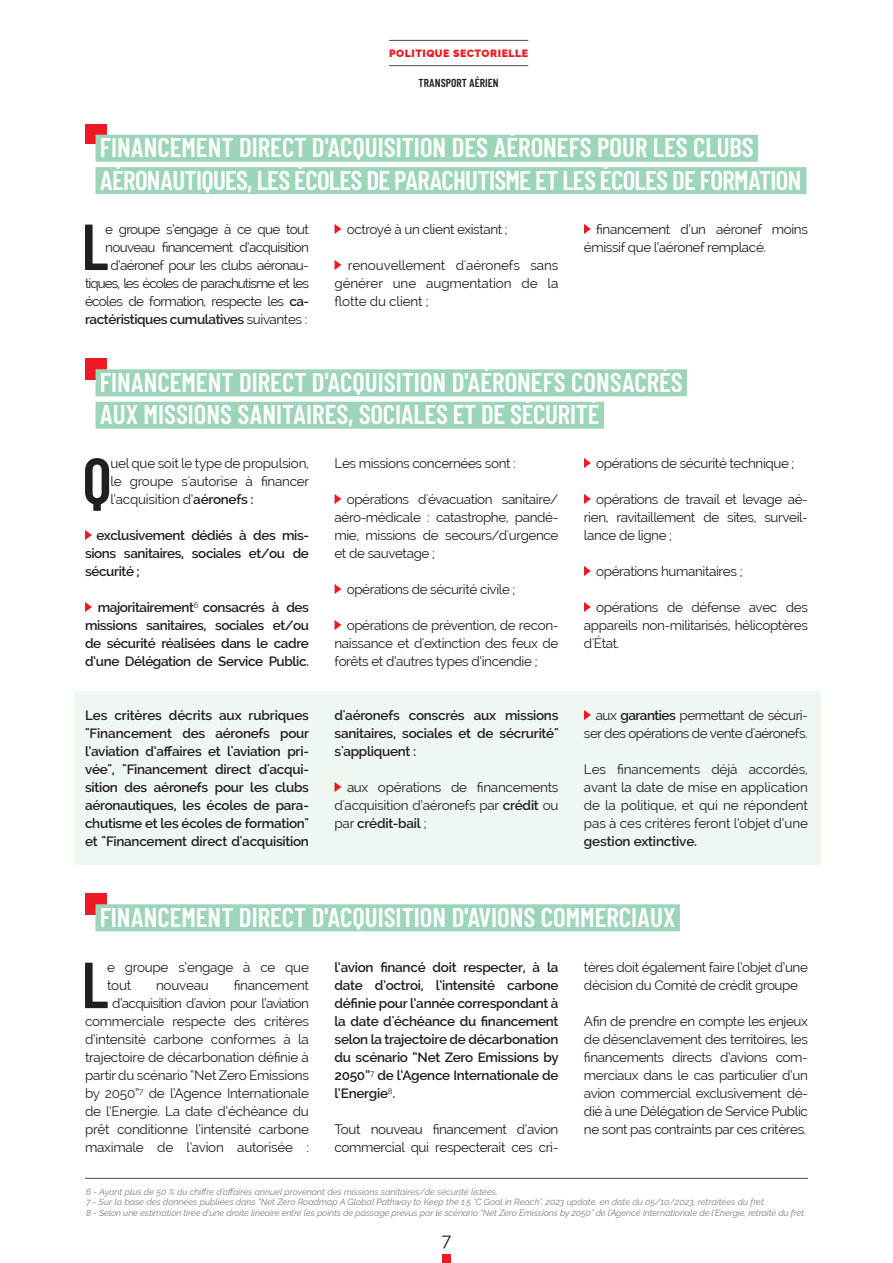
<style>
.page{position:relative;width:893px;height:1263px;background:#fff}
.page>*{position:absolute;margin:0;border:0;box-sizing:border-box;transform-origin:0 0}
.t1{font:600 64.95px "Barlow Condensed";color:#241f1f}
.t2{font:600 27px/32.4px "Barlow Condensed";color:#fff}
.t3{font:600 27px/32.4px "Barlow Condensed";letter-spacing:-.025em;color:#fff}
.t4{font:18px "Raleway";color:#241f1f}
.t5{font:13.5px/18px "Raleway";letter-spacing:-.03em;color:#241f1f;text-align:justify}
.t6{font:600 13.5px/18px "Raleway";letter-spacing:-.02em;color:#241f1f;text-align:justify}
.t7{font:13.5px/18px "Raleway";letter-spacing:-.05em;color:#241f1f;text-align:right}
.t8{font:600 11.55px "Barlow Condensed";color:#241f1f}
.t9{font:100 10.5px "Raleway";letter-spacing:.05em;color:#ef1923}
.t10{font:italic 100 9px/10.8px "Raleway";letter-spacing:-.01em;color:#7d7c7e}
.s1{font-weight:600}
</style>
<div class="page">
<hr style="left:389px;top:40px;width:139px;height:1px;background:#4e4b4c">
<hr style="left:389px;top:65px;width:139px;height:1px;background:#4e4b4c">
<div style="left:442px;top:1254px;width:9px;height:9px;background:#ef1923"></div>
<svg style="left:85px;top:530px;width:7px;height:10px"></svg>
<svg style="left:85px;top:602px;width:7px;height:10px"></svg>
<svg style="left:334px;top:494px;width:7px;height:10px"></svg>
<svg style="left:334px;top:584px;width:7px;height:10px"></svg>
<svg style="left:334px;top:620px;width:7px;height:10px"></svg>
<svg style="left:584px;top:458px;width:7px;height:10px"></svg>
<svg style="left:584px;top:494px;width:7px;height:10px"></svg>
<svg style="left:584px;top:566px;width:7px;height:10px"></svg>
<svg style="left:584px;top:602px;width:7px;height:10px"></svg>
<div style="left:85px;top:359px;width:21px;height:21px;background:#ef1923"></div>
<div style="left:96px;top:369px;width:591px;height:27px;background:#9dd5ba"></div>
<div style="left:96px;top:402px;width:508px;height:27px;background:#9dd5ba"></div>
<div style="left:74px;top:691px;width:747px;height:173px;background:#eff7f1"></div>
<div style="left:85px;top:894px;width:21px;height:21px;background:#ef1923"></div>
<div style="left:95px;top:904px;width:585px;height:27px;background:#9dd5ba"></div>
<svg style="left:334px;top:224px;width:7px;height:10px"></svg>
<svg style="left:334px;top:260px;width:7px;height:10px"></svg>
<svg style="left:584px;top:224px;width:7px;height:10px"></svg>
<div style="left:85px;top:125px;width:21px;height:19px;background:#ef1923"></div>
<div style="left:96px;top:135px;width:662px;height:27px;background:#9dd5ba"></div>
<div style="left:96px;top:167px;width:710px;height:27px;background:#9dd5ba"></div>
<svg style="left:334px;top:782px;width:7px;height:10px"></svg>
<svg style="left:584px;top:710px;width:7px;height:10px"></svg>
<hr style="left:85px;top:1178px;width:723px;height:1px;background:#4e4b4c">
<p class="t9" style="left:389px;top:45px;width:141px">POLITIQUE SECTORIELLE</p>
<p class="t8" style="left:419px;top:75px;width:82px">TRANSPORT AÉRIEN</p>
<h2 class="t3" style="left:100px;top:131px;width:703px">FINANCEMENT DIRECT D'ACQUISITION DES AÉRONEFS POUR LES CLUBS<br>AÉRONAUTIQUES, LES ÉCOLES DE PARACHUTISME ET LES ÉCOLES DE FORMATION</h2>
<p class="t7" style="left:85px;top:220px;width:225px">e groupe s’engage à ce que tout nouveau financement d’acquisition d’aéronef pour les clubs aéronau&shy;tiques, les écoles de parachutisme et les écoles de formation, respecte les <span class="s1">ca&shy;ractéristiques cumulatives</span> suivantes :</p>
<p class="t5" style="left:347px;top:220px;width:163px">●octroyé à un client existant ;</p>
<h1 class="t1" style="left:82px;top:206px;width:28px">L</h1>
<p class="t5" style="left:334px;top:256px;width:225px;text-indent:13px">●renouvellement d'aéronefs sans générer une augmentation de la flotte du client ;</p>
<p class="t5" style="left:584px;top:220px;width:225px;text-indent:12px">●financement d’un aéronef moins émissif que l’aéronef remplacé.</p>
<h2 class="t2" style="left:100px;top:365px;width:584px">FINANCEMENT DIRECT D'ACQUISITION D'AÉRONEFS CONSACRÉS<br>AUX MISSIONS SANITAIRES, SOCIALES ET DE SÉCURITÉ</h2>
<h1 class="t1" style="left:82px;top:440px;width:31px">Q</h1>
<p class="t5" style="left:111px;top:454px;width:200px">uel que soit le type de propulsion, le groupe s'autorise à financer l’acquisition d’<span class="s1">aéronefs :</span></p>
<p class="t6" style="left:85px;top:526px;width:225px;text-indent:11px">exclusivement dédiés à des mis&shy;sions sanitaires, sociales et/ou de sécurité ;</p>
<p class="t6" style="left:85px;top:598px;width:225px;text-indent:13px">majoritairement<sup>6</sup> consacrés à des missions sanitaires, sociales et/ou de sécurité réalisées dans le cadre d’une Délégation de Service Public.</p>
<p class="t5" style="left:334px;top:454px;width:183px">Les missions concernées sont :</p>
<p class="t5" style="left:334px;top:490px;width:225px;text-indent:12px">●opérations d'évacuation sanitaire/ aéro-médicale : catastrophe, pandé&shy;mie, missions de secours/d'urgence et de sauvetage ;</p>
<p class="t5" style="left:347px;top:580px;width:170px">●opérations de sécurité civile ;</p>
<p class="t5" style="left:334px;top:616px;width:225px;text-indent:12px">●opérations de prévention, de recon&shy;naissance et d'extinction des feux de forêts et d’autres types d’incendie ;</p>
<p class="t6" style="left:85px;top:706px;width:226px">Les critères décrits aux rubriques "Financement des aéronefs pour l’aviation d’affaires et l'aviation pri&shy;vée", "Financement direct d'acqui&shy;sition des aéronefs pour les clubs aéronautiques, les écoles de para&shy;chutisme et les écoles de formation" et "Financement direct d'acquisition</p>
<p class="t6" style="left:334px;top:706px;width:226px">d'aéronefs conscrés aux missions sanitaires, sociales et de sécrurité" s'appliquent :</p>
<p class="t5" style="left:334px;top:778px;width:225px;text-indent:13px">a●ux opérations de financements d'acquisition d’aéronefs par <span class="s1">crédit</span> ou par <span class="s1">crédit-bail</span> ;</p>
<p class="t5" style="left:596px;top:454px;width:200px">●opérations de sécurité technique ;</p>
<p class="t5" style="left:584px;top:490px;width:225px;text-indent:12px">●opérations de travail et levage aé&shy;rien, ravitaillement de sites, surveil&shy;lance de ligne ;</p>
<p class="t5" style="left:596px;top:562px;width:148px">●opérations humanitaires ;</p>
<p class="t5" style="left:584px;top:598px;width:225px;text-indent:12px">●opérations de défense avec des appareils non-militarisés, hélicoptères d'État.</p>
<p class="t5" style="left:584px;top:706px;width:225px;text-align:right">●aux <span class="s1">garanties</span> permettant de sécuri&shy;ser des opérations de vente d'aéronefs.</p>
<p class="t5" style="left:584px;top:760px;width:225px">Les financements déjà accordés, avant la date de mise en application de la politique, et qui ne répondent pas à ces critères feront l’objet d’une</p>
<p class="t6" style="left:584px;top:832px;width:115px">gestion extinctive.</p>
<h2 class="t2" style="left:100px;top:900px;width:577px">FINANCEMENT DIRECT D'ACQUISITION D'AVIONS COMMERCIAUX</h2>
<h1 class="t1" style="left:82px;top:944px;width:28px">L</h1>
<p class="t5" style="left:107px;top:958px;width:203px">e groupe s’engage à ce que tout</p>
<p class="t5" style="left:85px;top:976px;width:225px;text-align:right">financement<br>d’acquisition d'avion pour l’aviation commerciale respecte des critères d’intensité carbone conformes à la trajectoire de décarbonation définie à partir du scénario “Net Zero Emissions by 2050”<sup>7</sup> de l’Agence Internationale de l’Energie. La date d’échéance du prêt conditionne l’intensité carbone maximale de l’avion autorisée :</p>
<p class="t5" style="left:156px;top:976px;width:54px">nouveau</p>
<p class="t6" style="left:334px;top:958px;width:226px">l’avion financé doit respecter, à la date d’octroi, l’intensité carbone définie pour l’année correspondant à la date d'échéance du financement selon la trajectoire de décarbonation du scénario “Net Zero Emissions by 2050”<sup>7</sup> de l’Agence Internationale de l’Energie<sup>8</sup>.</p>
<p class="t5" style="left:334px;top:1120px;width:225px">Tout nouveau financement d’avion commercial qui respecterait ces cri-</p>
<p class="t5" style="left:584px;top:958px;width:225px">tères doit également faire l’objet d’une décision du Comité de crédit groupe</p>
<p class="t5" style="left:584px;top:1012px;width:225px">Afin de prendre en compte les enjeux de désenclavement des territoires, les financements directs d’avions com&shy;merciaux dans le cas particulier d’un avion commercial exclusivement dé&shy;dié à une Délégation de Service Public ne sont pas contraints par ces critères.</p>
<p class="t10" style="left:86px;top:1185px;width:721px">6 - Ayant plus de 50 % du chiffre d’affaires annuel provenant des missions sanitaires/de sécurité listées.<br>7 - Sur la base des données publiées dans “Net Zero Roadmap A Global Pathway to Keep the 1.5 °C Goal in Reach”, 2023 update, en date du 05/10/2023, retraitées du fret.<br>8 - Selon une estimation tirée d'une droite linéaire entre les points de passage prévus par le scénario “Net Zero Emissions by 2050” de l’Agence Internationale de l’Energie, retraité du fret.</p>
<h3 class="t4" style="left:442px;top:1229px;width:11px">7</h3>
</div>
